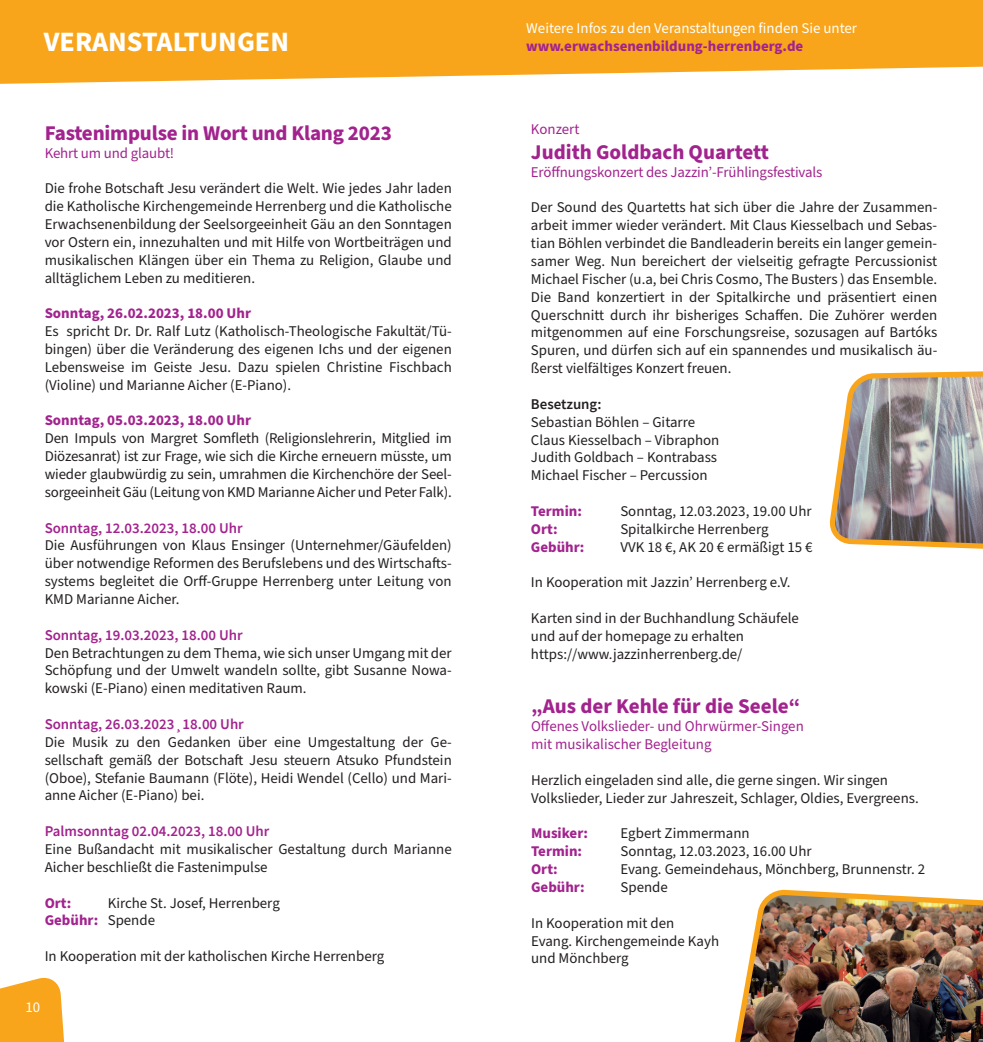
<style>
.page{position:relative;width:983px;height:1042px;background:#fff}
.page>*{position:absolute;margin:0;border:0;box-sizing:border-box;transform-origin:0 0}
.t1{font:700 28px "Source Sans Pro";color:#fff}
.t2{font:700 21px "Source Sans Pro";letter-spacing:-.005em;color:#a2238e}
.t3{font:14.88px/17.8px "Source Sans Pro";color:#231f20;text-align:justify}
.t4{font:700 14.88px "Source Sans Pro";color:#a2238e}
.t5{font:14.88px/17.8px "Source Sans Pro";letter-spacing:-.01em;color:#a2238e}
.t6{font:600 14.88px "Source Sans Pro";color:#a2238e}
.t7{font:14.88px "Source Sans Pro";color:#fff}
.t8{font:600 14.88px "Source Sans Pro";color:#231f20}
.s1{font-weight:700;color:#a2238e}
</style>
<div class="page">
<svg style="left:0;top:977px;width:65px;height:65px;background:#f9b037"></svg>
<svg style="left:0;top:0;width:982px;height:84px;background:#f9ae32"></svg>
<svg style="left:829px;top:371px;width:153px;height:178px;background:#a79d96"></svg>
<img style="left:734px;top:892px;width:248px;height:150px">
<h1 class="t1" style="left:44px;top:23px;width:246px">VERANSTALTUNGEN</h1>
<h2 class="t2" style="left:45px;top:119px;width:349px">Fastenimpulse in Wort und Klang 2023</h2>
<p class="t5" style="left:45px;top:144px;width:131px">Kehrt um und glaubt!</p>
<p class="t3" style="left:45px;top:180px;width:408px">Die frohe Botschaft Jesu verändert die Welt. Wie jedes Jahr laden die Katholische Kirchengemeinde Herrenberg und die Katholische Erwachsenenbildung der Seelsorgeeinheit Gäu an den Sonntagen vor Ostern ein, innezuhalten und mit Hilfe von Wortbeiträgen und musikalischen Klängen über ein Thema zu Religion, Glaube und alltäglichem Leben zu meditieren.</p>
<p class="t4" style="left:45px;top:303px;width:208px">Sonntag, 26.02.2023, 18.00 Uhr</p>
<p class="t3" style="left:45px;top:323px;width:408px">Es spricht Dr. Dr. Ralf Lutz (Katholisch-Theologische Fakultät/Tü&shy;bingen) über die Veränderung des eigenen Ichs und der eigenen Lebensweise im Geiste Jesu. Dazu spielen Christine Fischbach (Violine) und Marianne Aicher (E-Piano).</p>
<p class="t4" style="left:45px;top:410px;width:208px">Sonntag, 05.03.2023, 18.00 Uhr</p>
<p class="t3" style="left:45px;top:430px;width:408px">Den Impuls von Margret Somfleth (Religionslehrerin, Mitglied im Diözesanrat) ist zur Frage, wie sich die Kirche erneuern müsste, um wieder glaubwürdig zu sein, umrahmen die Kirchenchöre der Seel&shy;sorgeeinheit Gäu (Leitung von KMD Marianne Aicher und Peter Falk).</p>
<p class="t6" style="left:45px;top:518px;width:199px">Sonntag, 12.03.2023, 18.00 Uhr</p>
<p class="t3" style="left:45px;top:537px;width:408px">Die Ausführungen von Klaus Ensinger (Unternehmer/Gäufelden) über notwendige Reformen des Berufslebens und des Wirtschafts&shy;systems begleitet die Orff-Gruppe Herrenberg unter Leitung von KMD Marianne Aicher.</p>
<p class="t6" style="left:45px;top:625px;width:199px">Sonntag, 19.03.2023, 18.00 Uhr</p>
<p class="t3" style="left:45px;top:644px;width:408px">Den Betrachtungen zu dem Thema, wie sich unser Umgang mit der Schöpfung und der Umwelt wandeln sollte, gibt Susanne Nowa&shy;kowski (E-Piano) einen meditativen Raum.</p>
<p class="t6" style="left:45px;top:714px;width:201px">Sonntag, 26.03.2023¸18.00 Uhr</p>
<p class="t3" style="left:45px;top:733px;width:408px">Die Musik zu den Gedanken über eine Umgestaltung der Ge&shy;sellschaft gemäß der Botschaft Jesu steuern Atsuko Pfundstein (Oboe), Stefanie Baumann (Flöte), Heidi Wendel (Cello) und Mari&shy;anne Aicher (E-Piano) bei.</p>
<p class="t6" style="left:45px;top:821px;width:226px">Palmsonntag 02.04.2023, 18.00 Uhr</p>
<p class="t3" style="left:45px;top:840px;width:408px">Eine Bußandacht mit musikalischer Gestaltung durch Marianne<br>Aicher beschließt die Fastenimpulse</p>
<p class="t4" style="left:45px;top:892px;width:28px">Ort:</p>
<p class="t3" style="left:45px;top:894px;width:237px;text-indent:63px">Kirche St. Josef, Herrenberg<br><span class="s1">Gebühr:</span> Spende</p>
<p class="t3" style="left:45px;top:947px;width:341px">In Kooperation mit der katholischen Kirche Herrenberg</p>
<p class="t7" style="left:26px;top:997px;width:16px">10</p>
<p class="t7" style="left:526px;top:18px;width:332px">Weitere Infos zu den Veranstaltungen finden Sie unter</p>
<p class="t4" style="left:526px;top:36px;width:278px">www.erwachsenenbildung-herrenberg.de</p>
<p class="t5" style="left:531px;top:120px;width:50px">Konzert</p>
<h2 class="t2" style="left:531px;top:138px;width:239px">Judith Goldbach Quartett</h2>
<p class="t5" style="left:531px;top:163px;width:293px">Eröffnungskonzert des Jazzin’-Frühlingsfestivals</p>
<p class="t3" style="left:531px;top:199px;width:408px">Der Sound des Quartetts hat sich über die Jahre der Zusammen&shy;arbeit immer wieder verändert. Mit Claus Kiesselbach und Sebas&shy;tian Böhlen verbindet die Bandleaderin bereits ein langer gemein&shy;samer Weg. Nun bereichert der vielseitig gefragte Percussionist Michael Fischer (u.a, bei Chris Cosmo, The Busters ) das Ensemble.<br>Die Band konzertiert in der Spitalkirche und präsentiert einen Querschnitt durch ihr bisheriges Schaffen. Die Zuhörer werden mitgenommen auf eine Forschungsreise, sozusagen auf Bartóks Spuren, und dürfen sich auf ein spannendes und musikalisch äu&shy;ßerst vielfältiges Konzert freuen.</p>
<p class="t8" style="left:531px;top:394px;width:72px">Besetzung:</p>
<p class="t3" style="left:531px;top:413px;width:190px;text-align:left">Sebastian Böhlen – Gitarre<br>Claus Kiesselbach – Vibraphon<br>Judith Goldbach – Kontrabass<br>Michael Fischer – Percussion</p>
<p class="t4" style="left:531px;top:501px;width:53px">Termin:</p>
<p class="t3" style="left:620px;top:502px;width:193px">Sonntag, 12.03.2023, 19.00 Uhr</p>
<p class="t4" style="left:531px;top:519px;width:28px">Ort:</p>
<p class="t3" style="left:620px;top:520px;width:150px">Spitalkirche Herrenberg</p>
<p class="t4" style="left:531px;top:537px;width:55px">Gebühr:</p>
<p class="t3" style="left:620px;top:538px;width:194px">VVK 18 €, AK 20 € ermäßigt 15 €</p>
<p class="t3" style="left:531px;top:574px;width:261px">In Kooperation mit Jazzin’ Herrenberg e.V.</p>
<p class="t3" style="left:531px;top:610px;width:269px;text-align:left">Karten sind in der Buchhandlung Schäufele und auf der homepage zu erhalten https://www.jazzinherrenberg.de/</p>
<h2 class="t2" style="left:531px;top:692px;width:270px">„Aus der Kehle für die Seele“</h2>
<p class="t5" style="left:531px;top:718px;width:274px">Offenes Volkslieder- und Ohrwürmer-Singen mit musikalischer Begleitung</p>
<p class="t3" style="left:531px;top:771px;width:389px">Herzlich eingeladen sind alle, die gerne singen. Wir singen<br>Volkslieder, Lieder zur Jahreszeit, Schlager, Oldies, Evergreens.</p>
<p class="t4" style="left:531px;top:823px;width:58px">Musiker:</p>
<p class="t3" style="left:620px;top:825px;width:131px">Egbert Zimmermann</p>
<p class="t4" style="left:531px;top:841px;width:53px">Termin:</p>
<p class="t3" style="left:620px;top:843px;width:193px">Sonntag, 12.03.2023, 16.00 Uhr</p>
<p class="t4" style="left:531px;top:859px;width:28px">Ort:</p>
<p class="t3" style="left:620px;top:860px;width:306px">Evang. Gemeindehaus, Mönchberg, Brunnenstr. 2</p>
<p class="t4" style="left:531px;top:877px;width:55px">Gebühr:</p>
<p class="t3" style="left:620px;top:878px;width:49px">Spende</p>
<p class="t3" style="left:531px;top:914px;width:189px;text-align:left">In Kooperation mit den<br>Evang. Kirchengemeinde Kayh und Mönchberg</p>
</div>
